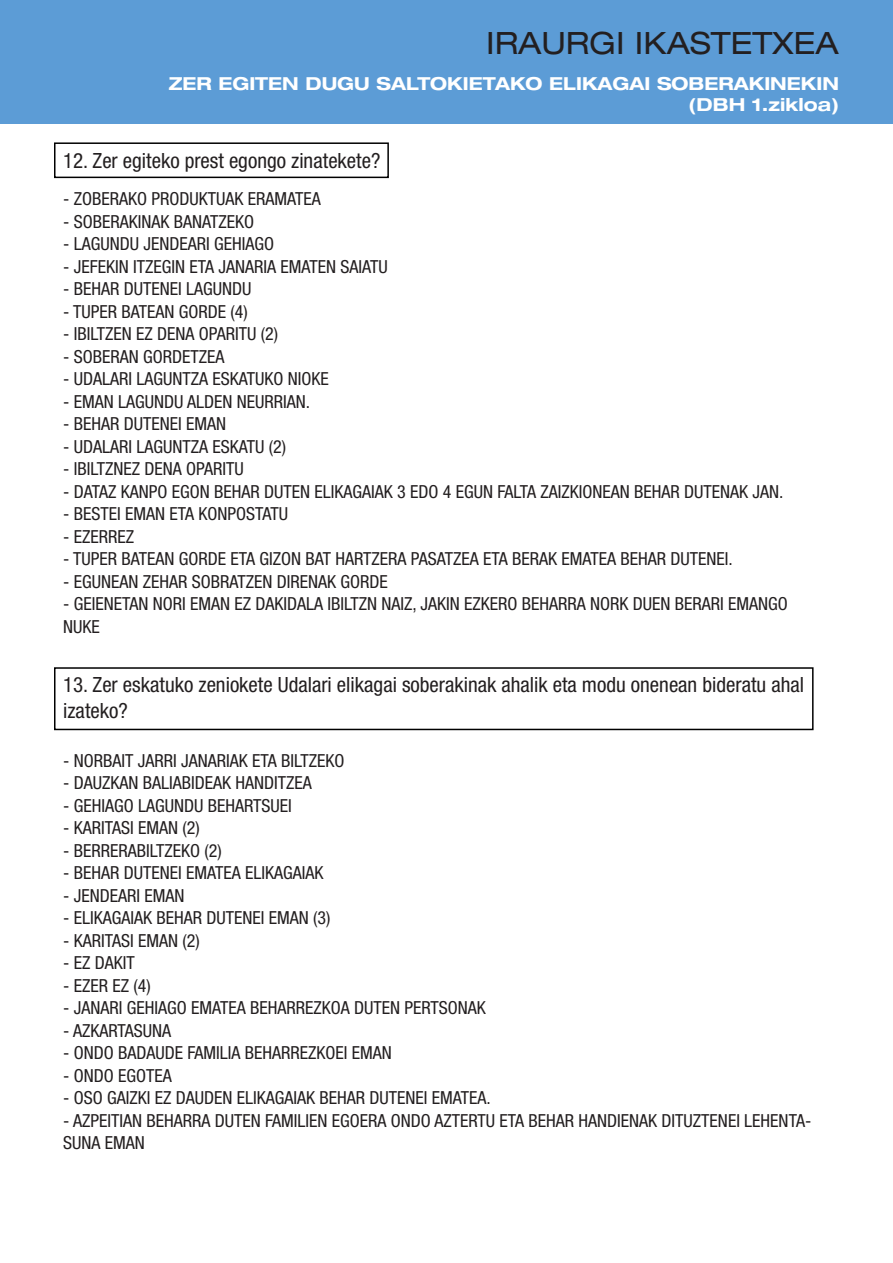
<style>
.page{position:relative;width:893px;height:1263px;background:#fff}
.page>*{position:absolute;margin:0;border:0;box-sizing:border-box;transform-origin:0 0}
.t1{font:expanded 30.75px "Helvetica Neue";color:#231f20}
.t2{font:condensed 21px/25.2px "Helvetica Neue";color:#231f20}
.t3{font:condensed 18px/22.5px "Helvetica Neue";color:#231f20}
.t4{font:700 expanded 18px/21.6px "Helvetica Neue";color:#fff;text-align:right}
</style>
<div class="page">
<div style="left:0;top:0;width:893px;height:123px;background:#5c9cd6"></div>
<div style="left:54px;top:142px;width:335px;height:36px;border:2px solid #000"></div>
<div style="left:54px;top:667px;width:760px;height:63px;border:2px solid #000"></div>
<h1 class="t1" style="left:486px;top:24px;width:354px">IRAURGI IKASTETXEA</h1>
<p class="t4" style="left:169px;top:72px;width:671px">ZER EGITEN DUGU SALTOKIETAKO ELIKAGAI SOBERAKINEKIN (DBH 1.zikloa)</p>
<p class="t2" style="left:63px;top:147px;width:319px">12. Zer egiteko prest egongo zinatekete?</p>
<p class="t3" style="left:63px;top:187px;width:259px">- ZOBERAKO PRODUKTUAK ERAMATEA</p>
<p class="t3" style="left:63px;top:210px;width:193px">- SOBERAKINAK BANATZEKO</p>
<p class="t3" style="left:63px;top:232px;width:213px">- LAGUNDU JENDEARI GEHIAGO</p>
<p class="t3" style="left:63px;top:255px;width:326px">- JEFEKIN ITZEGIN ETA JANARIA EMATEN SAIATU</p>
<p class="t3" style="left:63px;top:277px;width:190px">- BEHAR DUTENEI LAGUNDU</p>
<p class="t3" style="left:63px;top:300px;width:186px">- TUPER BATEAN GORDE (4)</p>
<p class="t3" style="left:63px;top:322px;width:216px">- IBILTZEN EZ DENA OPARITU (2)</p>
<p class="t3" style="left:63px;top:345px;width:163px">- SOBERAN GORDETZEA</p>
<p class="t3" style="left:63px;top:367px;width:267px">- UDALARI LAGUNTZA ESKATUKO NIOKE</p>
<p class="t3" style="left:63px;top:390px;width:249px">- EMAN LAGUNDU ALDEN NEURRIAN.</p>
<p class="t3" style="left:63px;top:412px;width:165px">- BEHAR DUTENEI EMAN</p>
<p class="t3" style="left:63px;top:435px;width:224px">- UDALARI LAGUNTZA ESKATU (2)</p>
<p class="t3" style="left:63px;top:457px;width:182px">- IBILTZNEZ DENA OPARITU</p>
<p class="t3" style="left:63px;top:480px;width:722px">- DATAZ KANPO EGON BEHAR DUTEN ELIKAGAIAK 3 EDO 4 EGUN FALTA ZAIZKIONEAN BEHAR DUTENAK JAN.</p>
<p class="t3" style="left:63px;top:502px;width:227px">- BESTEI EMAN ETA KONPOSTATU</p>
<p class="t3" style="left:63px;top:525px;width:73px">- EZERREZ</p>
<p class="t3" style="left:63px;top:547px;width:671px">- TUPER BATEAN GORDE ETA GIZON BAT HARTZERA PASATZEA ETA BERAK EMATEA BEHAR DUTENEI.</p>
<p class="t3" style="left:63px;top:570px;width:326px">- EGUNEAN ZEHAR SOBRATZEN DIRENAK GORDE</p>
<p class="t3" style="left:63px;top:592px;width:726px">- GEIENETAN NORI EMAN EZ DAKIDALA IBILTZN NAIZ, JAKIN EZKERO BEHARRA NORK DUEN BERARI EMANGO<br>NUKE</p>
<p class="t2" style="left:63px;top:672px;width:742px">13. Zer eskatuko zeniokete Udalari elikagai soberakinak ahalik eta modu onenean bideratu ahal izateko?</p>
<p class="t3" style="left:63px;top:749px;width:283px">- NORBAIT JARRI JANARIAK ETA BILTZEKO</p>
<p class="t3" style="left:63px;top:772px;width:250px">- DAUZKAN BALIABIDEAK HANDITZEA</p>
<p class="t3" style="left:63px;top:794px;width:230px">- GEHIAGO LAGUNDU BEHARTSUEI</p>
<p class="t3" style="left:63px;top:817px;width:138px">- KARITASI EMAN (2)</p>
<p class="t3" style="left:63px;top:839px;width:160px">- BERRERABILTZEKO (2)</p>
<p class="t3" style="left:63px;top:862px;width:262px">- BEHAR DUTENEI EMATEA ELIKAGAIAK</p>
<p class="t3" style="left:63px;top:884px;width:123px">- JENDEARI EMAN</p>
<p class="t3" style="left:63px;top:907px;width:269px">- ELIKAGAIAK BEHAR DUTENEI EMAN (3)</p>
<p class="t3" style="left:63px;top:929px;width:138px">- KARITASI EMAN (2)</p>
<p class="t3" style="left:63px;top:952px;width:73px">- EZ DAKIT</p>
<p class="t3" style="left:63px;top:974px;width:89px">- EZER EZ (4)</p>
<p class="t3" style="left:63px;top:997px;width:424px">- JANARI GEHIAGO EMATEA BEHARREZKOA DUTEN PERTSONAK</p>
<p class="t3" style="left:63px;top:1019px;width:110px">- AZKARTASUNA</p>
<p class="t3" style="left:63px;top:1042px;width:330px">- ONDO BADAUDE FAMILIA BEHARREZKOEI EMAN</p>
<p class="t3" style="left:63px;top:1064px;width:110px">- ONDO EGOTEA</p>
<p class="t3" style="left:63px;top:1087px;width:429px">- OSO GAIZKI EZ DAUDEN ELIKAGAIAK BEHAR DUTENEI EMATEA.</p>
<p class="t3" style="left:63px;top:1109px;width:750px">- AZPEITIAN BEHARRA DUTEN FAMILIEN EGOERA ONDO AZTERTU ETA BEHAR HANDIENAK DITUZTENEI LEHENTA-<br>SUNA EMAN</p>
</div>
